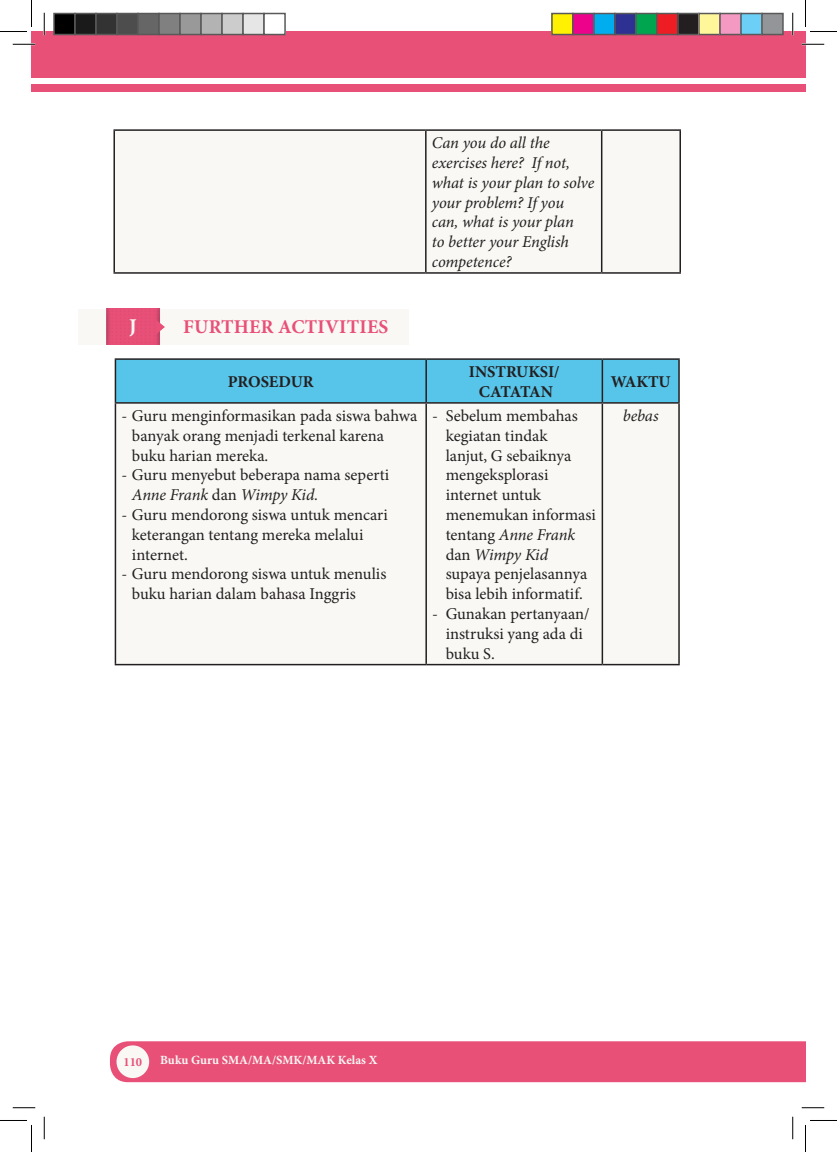
<style>
.page{position:relative;width:837px;height:1152px;background:#fff}
.page>*{position:absolute;margin:0;border:0;box-sizing:border-box;transform-origin:0 0}
.t1{font:700 21px "Minion Pro";color:#f9f8f4}
.t2{font:700 19.5px "Minion Pro";letter-spacing:.01em;color:#e85078}
.t3{font:16.5px/19.8px "Minion Pro";color:#231f20}
.t4{font:italic 16.5px/19.8px "Minion Pro";letter-spacing:-.005em;color:#231f20}
.t5{font:700 16.5px/19.8px "Minion Pro";color:#231f20;text-align:center}
.t6{font:700 12.6px "Minion Pro";color:#f9f8f4}
.t7{font:700 12.6px "Minion Pro";color:#e85078}
.s1{font-style:italic}
</style>
<div class="page">
<div style="left:32px;top:32px;width:773px;height:46px;background:#e85078"></div>
<div style="left:32px;top:84px;width:773px;height:8px;background:#e85078"></div>
<div style="left:110px;top:1041px;width:695px;height:41px;background:#e85078"></div>
<div style="left:116px;top:1045px;width:33px;height:33px;background:#f9f8f4;border-radius:50%"></div>
<div style="left:78px;top:309px;width:331px;height:35px;background:#f9f8f4"></div>
<img style="left:106px;top:309px;width:58px;height:35px">
<div style="left:115px;top:131px;width:564px;height:141px;background:#f9f8f4"></div>
<hr style="left:113px;top:131px;width:2px;height:141px;background:#231f20">
<hr style="left:425px;top:131px;width:1px;height:141px;background:#231f20">
<hr style="left:601px;top:131px;width:1px;height:141px;background:#231f20">
<hr style="left:679px;top:131px;width:2px;height:141px;background:#231f20">
<hr style="left:113px;top:129px;width:313px;height:2px;background:#231f20">
<hr style="left:113px;top:272px;width:313px;height:2px;background:#231f20">
<hr style="left:426px;top:129px;width:176px;height:2px;background:#231f20">
<hr style="left:426px;top:272px;width:176px;height:2px;background:#231f20">
<hr style="left:602px;top:129px;width:79px;height:2px;background:#231f20">
<hr style="left:602px;top:272px;width:79px;height:2px;background:#231f20">
<div style="left:116px;top:360px;width:562px;height:42px;background:#57c4e9"></div>
<div style="left:116px;top:403px;width:562px;height:261px;background:#f9f8f4"></div>
<hr style="left:115px;top:360px;width:1px;height:42px;background:#231f20">
<hr style="left:115px;top:358px;width:311px;height:2px;background:#231f20">
<hr style="left:426px;top:358px;width:176px;height:2px;background:#231f20">
<hr style="left:602px;top:358px;width:78px;height:2px;background:#231f20">
<hr style="left:425px;top:360px;width:2px;height:42px;background:#231f20">
<hr style="left:602px;top:360px;width:1px;height:42px;background:#231f20">
<hr style="left:678px;top:360px;width:2px;height:42px;background:#231f20">
<hr style="left:115px;top:403px;width:1px;height:261px;background:#231f20">
<hr style="left:115px;top:402px;width:311px;height:1px;background:#231f20">
<hr style="left:426px;top:402px;width:176px;height:1px;background:#231f20">
<hr style="left:602px;top:402px;width:78px;height:1px;background:#231f20">
<hr style="left:425px;top:403px;width:2px;height:261px;background:#231f20">
<hr style="left:602px;top:403px;width:1px;height:261px;background:#231f20">
<hr style="left:678px;top:403px;width:2px;height:261px;background:#231f20">
<hr style="left:115px;top:664px;width:311px;height:1px;background:#231f20">
<hr style="left:426px;top:664px;width:176px;height:1px;background:#231f20">
<hr style="left:602px;top:664px;width:78px;height:1px;background:#231f20">
<hr style="left:13px;top:43px;width:22px;height:2px;background:#fff">
<hr style="left:802px;top:43px;width:22px;height:2px;background:#fff">
<hr style="left:43px;top:13px;width:2px;height:22px;background:#fff">
<hr style="left:792px;top:13px;width:2px;height:22px;background:#fff">
<svg style="left:13px;top:44px;width:22px;height:1px"></svg>
<svg style="left:802px;top:44px;width:22px;height:1px"></svg>
<svg style="left:13px;top:1107px;width:22px;height:1px"></svg>
<svg style="left:802px;top:1107px;width:22px;height:1px"></svg>
<svg style="left:44px;top:13px;width:1px;height:22px"></svg>
<svg style="left:44px;top:1116px;width:1px;height:23px"></svg>
<svg style="left:792px;top:13px;width:1px;height:22px"></svg>
<svg style="left:792px;top:1116px;width:1px;height:23px"></svg>
<svg style="left:0;top:0;width:32px;height:32px"></svg>
<svg style="left:0;top:1120px;width:32px;height:32px"></svg>
<svg style="left:805px;top:0;width:32px;height:32px"></svg>
<svg style="left:805px;top:1120px;width:32px;height:32px"></svg>
<div style="left:54px;top:14px;width:21px;height:21px;background:#000"></div>
<div style="left:53px;top:13px;width:23px;height:22px;border:2px solid #595959"></div>
<div style="left:75px;top:14px;width:21px;height:21px;background:#1a1a1a"></div>
<div style="left:74px;top:13px;width:23px;height:22px;border:2px solid #595959"></div>
<div style="left:96px;top:14px;width:21px;height:21px;background:#333"></div>
<div style="left:95px;top:13px;width:23px;height:22px;border:2px solid #595959"></div>
<div style="left:117px;top:14px;width:21px;height:21px;background:#4d4d4d"></div>
<div style="left:116px;top:13px;width:23px;height:22px;border:2px solid #595959"></div>
<div style="left:138px;top:14px;width:21px;height:21px;background:#666"></div>
<div style="left:137px;top:13px;width:23px;height:22px;border:2px solid #595959"></div>
<div style="left:159px;top:14px;width:21px;height:21px;background:#808080"></div>
<div style="left:158px;top:13px;width:23px;height:22px;border:2px solid #595959"></div>
<div style="left:180px;top:14px;width:21px;height:21px;background:#999"></div>
<div style="left:179px;top:13px;width:23px;height:22px;border:2px solid #595959"></div>
<div style="left:201px;top:14px;width:21px;height:21px;background:#b3b3b3"></div>
<div style="left:200px;top:13px;width:23px;height:22px;border:2px solid #595959"></div>
<div style="left:222px;top:14px;width:21px;height:21px;background:#ccc"></div>
<div style="left:221px;top:13px;width:23px;height:22px;border:2px solid #595959"></div>
<div style="left:243px;top:14px;width:21px;height:21px;background:#e6e6e6"></div>
<div style="left:242px;top:13px;width:23px;height:22px;border:2px solid #595959"></div>
<div style="left:263px;top:13px;width:23px;height:22px;border:2px solid #595959"></div>
<div style="left:552px;top:14px;width:21px;height:21px;background:#fff101"></div>
<div style="left:551px;top:13px;width:23px;height:22px;border:2px solid #595959"></div>
<div style="left:573px;top:14px;width:21px;height:21px;background:#ed028c"></div>
<div style="left:572px;top:13px;width:23px;height:22px;border:2px solid #595959"></div>
<div style="left:594px;top:14px;width:21px;height:21px;background:#00aeef"></div>
<div style="left:593px;top:13px;width:23px;height:22px;border:2px solid #595959"></div>
<div style="left:615px;top:14px;width:21px;height:21px;background:#2e3092"></div>
<div style="left:614px;top:13px;width:23px;height:22px;border:2px solid #595959"></div>
<div style="left:636px;top:14px;width:21px;height:21px;background:#00a54f"></div>
<div style="left:635px;top:13px;width:23px;height:22px;border:2px solid #595959"></div>
<div style="left:657px;top:14px;width:21px;height:21px;background:#ee1d23"></div>
<div style="left:656px;top:13px;width:23px;height:22px;border:2px solid #595959"></div>
<div style="left:678px;top:14px;width:21px;height:21px;background:#231f20"></div>
<div style="left:677px;top:13px;width:23px;height:22px;border:2px solid #595959"></div>
<div style="left:699px;top:14px;width:21px;height:21px;background:#fff79a"></div>
<div style="left:698px;top:13px;width:23px;height:22px;border:2px solid #595959"></div>
<div style="left:720px;top:14px;width:21px;height:21px;background:#f499c2"></div>
<div style="left:719px;top:13px;width:23px;height:22px;border:2px solid #595959"></div>
<div style="left:741px;top:14px;width:21px;height:21px;background:#6bcff6"></div>
<div style="left:740px;top:13px;width:23px;height:22px;border:2px solid #595959"></div>
<div style="left:762px;top:14px;width:21px;height:21px;background:#939598"></div>
<div style="left:761px;top:13px;width:23px;height:22px;border:2px solid #595959"></div>
<p class="t1" style="left:129px;top:311px;width:9px">J</p>
<p class="t2" style="left:183px;top:312px;width:207px">FURTHER ACTIVITIES</p>
<p class="t4" style="left:432px;top:133px;width:164px">Can you do all the exercises here? If not, what is your plan to solve your problem? If you can, what is your plan<br>to better your English competence?</p>
<p class="t5" style="left:228px;top:371px;width:88px">PROSEDUR</p>
<p class="t5" style="left:469px;top:362px;width:92px">INSTRUKSI/<br>CATATAN</p>
<p class="t5" style="left:611px;top:371px;width:61px">WAKTU</p>
<p class="t3" style="left:132px;top:406px;width:287px;text-indent:-10px">- Guru menginformasikan pada siswa bahwa banyak orang menjadi terkenal karena buku harian mereka.</p>
<p class="t3" style="left:132px;top:465px;width:259px;text-indent:-10px">- Guru menyebut beberapa nama seperti<br><span class="s1">Anne Frank</span> dan <span class="s1">Wimpy Kid.</span></p>
<p class="t3" style="left:132px;top:505px;width:257px;text-indent:-10px">- Guru mendorong siswa untuk mencari keterangan tentang mereka melalui internet.</p>
<p class="t3" style="left:132px;top:564px;width:256px;text-indent:-10px">- Guru mendorong siswa untuk menulis buku harian dalam bahasa Inggris</p>
<p class="t3" style="left:446px;top:406px;width:152px;text-indent:-13px">- Sebelum membahas kegiatan tindak<br>lanjut, G sebaiknya mengeksplorasi internet untuk menemukan informasi tentang <span class="s1">Anne Frank </span>dan <span class="s1">Wimpy Kid </span>supaya penjelasannya bisa lebih informatif.</p>
<p class="t3" style="left:446px;top:604px;width:146px;text-indent:-13px">- Gunakan pertanyaan/ instruksi yang ada di buku S.</p>
<p class="t4" style="left:623px;top:406px;width:37px">bebas</p>
<p class="t7" style="left:123px;top:1053px;width:20px">110</p>
<p class="t6" style="left:160px;top:1051px;width:219px">Buku Guru SMA/MA/SMK/MAK Kelas X</p>
</div>
